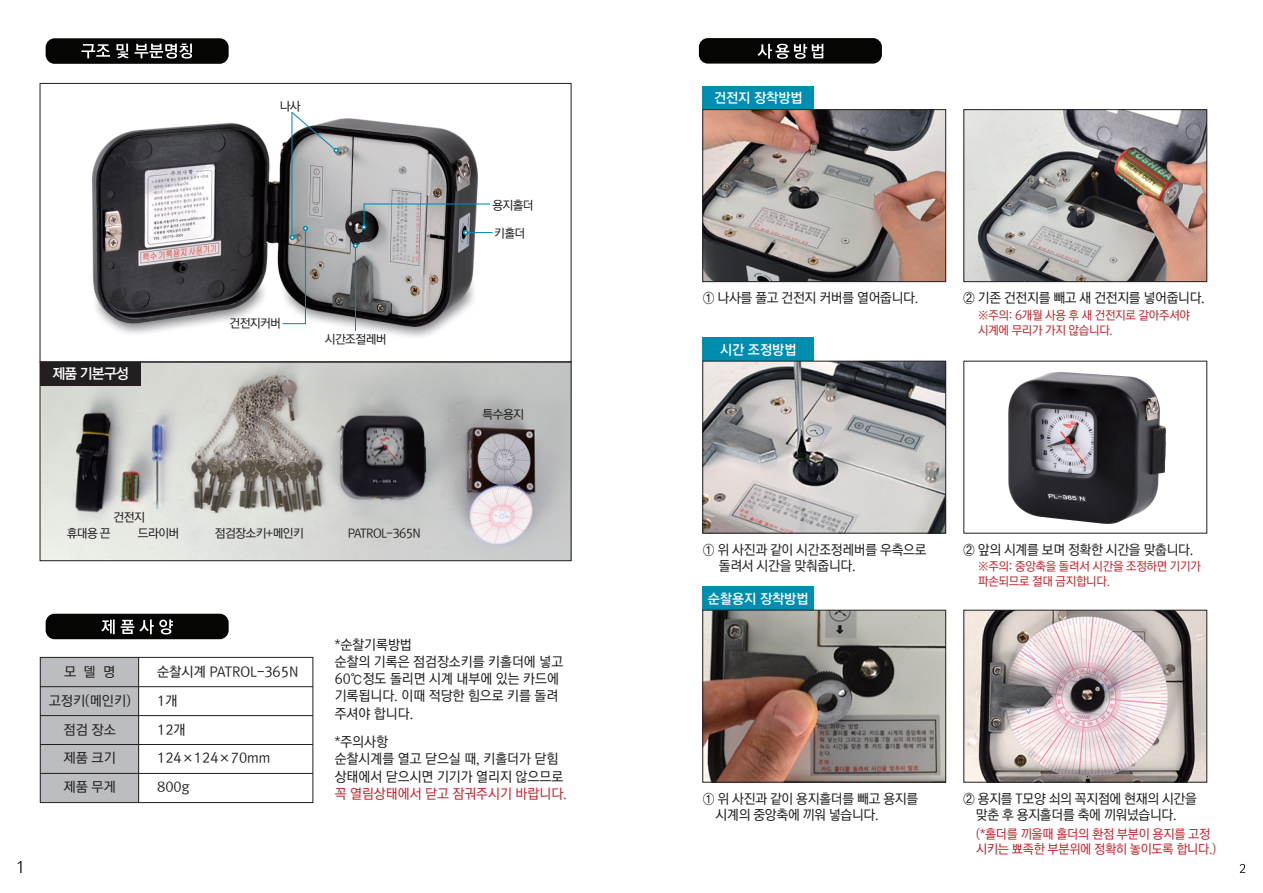
<style>
.page{position:relative;width:1263px;height:893px;background:#fff}
.page>*{position:absolute;margin:0;border:0;box-sizing:border-box;transform-origin:0 0}
.t1{font:14.25px "Rix Go B";letter-spacing:-.05em;color:#fff}
.t2{font:13.65px/17.2px "Rix Go M";color:#231f20}
.t3{font:13.65px "Rix Go M";color:#c0262d}
.t4{font:13.5px/16.5px "Rix Go M";letter-spacing:-.02em;color:#231f20}
.t5{font:13.5px/28.7px "Rix Go M";color:#231f20}
.t6{font:13.5px "Rix Go B";color:#fff}
.t7{font:12.75px/15px "Rix Go M";letter-spacing:-.02em;color:#c0262d}
.t8{font:12px/15px "Rix Go M";letter-spacing:-.02em;color:#c0262d}
.t9{font:12px/17px "Rix Go M";letter-spacing:-.05em;color:#231f20}
</style>
<div class="page">
<div style="left:702px;top:86px;width:112px;height:45px;background:#008db0"></div>
<img style="left:42px;top:364px;width:527px;height:195px">
<div style="left:40px;top:362px;width:531px;height:199px;border:1px solid #211e1e"></div>
<div style="left:40px;top:362px;width:101px;height:24px;background:#231f20"></div>
<img style="left:92px;top:118px;width:386px;height:219px">
<svg style="left:17px;top:861px;width:5px;height:12px"></svg>
<div style="left:46px;top:38px;width:183px;height:26px;background:#050504;border-radius:9px"></div>
<svg style="left:81px;top:44px;width:29px;height:14px"></svg>
<svg style="left:116px;top:44px;width:13px;height:14px"></svg>
<svg style="left:135px;top:44px;width:57px;height:15px"></svg>
<div style="left:699px;top:38px;width:183px;height:26px;background:#050504;border-radius:9px"></div>
<svg style="left:757px;top:44px;width:66px;height:15px"></svg>
<hr style="left:364px;top:203px;width:126px;height:1px;background:#008db0">
<svg style="left:282px;top:323px;width:23px;height:1px"></svg>
<svg style="left:463px;top:230px;width:30px;height:5px"></svg>
<hr style="left:355px;top:246px;width:1px;height:85px;background:#008db0">
<svg style="left:361px;top:204px;width:5px;height:26px"></svg>
<svg style="left:353px;top:243px;width:5px;height:5px"></svg>
<hr style="left:305px;top:229px;width:1px;height:95px;background:#008db0">
<hr style="left:291px;top:112px;width:1px;height:125px;background:#008db0">
<svg style="left:303px;top:226px;width:5px;height:5px"></svg>
<svg style="left:290px;top:235px;width:5px;height:5px"></svg>
<svg style="left:290px;top:112px;width:49px;height:41px"></svg>
<div style="left:46px;top:614px;width:183px;height:25px;background:#050504;border-radius:9px"></div>
<svg style="left:101px;top:619px;width:14px;height:15px"></svg>
<svg style="left:121px;top:619px;width:52px;height:15px"></svg>
<div style="left:40px;top:657px;width:99px;height:145px;background:#bcbdc0"></div>
<hr style="left:40px;top:686px;width:273px;height:1px;background:#211e1e">
<hr style="left:40px;top:715px;width:273px;height:1px;background:#211e1e">
<hr style="left:40px;top:744px;width:273px;height:1px;background:#211e1e">
<hr style="left:40px;top:773px;width:273px;height:1px;background:#211e1e">
<hr style="left:138px;top:657px;width:1px;height:146px;background:#211e1e">
<div style="left:40px;top:657px;width:273px;height:146px;border:1px solid #211e1e"></div>
<div style="left:40px;top:83px;width:531px;height:279px;border:1px solid #211e1e"></div>
<img style="left:704px;top:111px;width:240px;height:169px">
<div style="left:702px;top:109px;width:244px;height:173px;border:1px solid #231f20"></div>
<img style="left:965px;top:111px;width:240px;height:169px">
<div style="left:963px;top:109px;width:244px;height:173px;border:1px solid #231f20"></div>
<div style="left:702px;top:338px;width:112px;height:44px;background:#008db0"></div>
<img style="left:704px;top:363px;width:240px;height:169px">
<div style="left:702px;top:361px;width:244px;height:173px;border:1px solid #231f20"></div>
<img style="left:1008px;top:372px;width:157px;height:152px">
<div style="left:702px;top:587px;width:112px;height:44px;background:#008db0"></div>
<img style="left:704px;top:612px;width:240px;height:169px">
<div style="left:702px;top:610px;width:244px;height:173px;border:1px solid #231f20"></div>
<img style="left:965px;top:612px;width:240px;height:169px">
<div style="left:963px;top:610px;width:244px;height:173px;border:1px solid #231f20"></div>
<svg style="left:1240px;top:864px;width:5px;height:9px"></svg>
<p class="t9" style="left:280px;top:97px;width:23px">나사</p>
<p class="t1" style="left:53px;top:365px;width:78px">제품 기본구성</p>
<p class="t9" style="left:229px;top:315px;width:53px">건전지커버</p>
<p class="t9" style="left:325px;top:331px;width:63px">시간조절레버</p>
<p class="t9" style="left:138px;top:508px;width:43px;text-indent:-24px">건전지 드라이버</p>
<p class="t9" style="left:67px;top:525px;width:46px">휴대용 끈</p>
<p class="t9" style="left:215px;top:525px;width:91px">점검장소키+메인키</p>
<p class="t9" style="left:348px;top:525px;width:74px">PATROL-365N</p>
<p class="t9" style="left:492px;top:196px;width:43px">용지홀더</p>
<p class="t9" style="left:494px;top:225px;width:33px">키홀더</p>
<p class="t9" style="left:483px;top:406px;width:43px">특수용지</p>
<p class="t5" style="left:49px;top:658px;width:84px;text-align:center">모 델 명 고정키(메인키) 점검 장소<br>제품 크기<br>제품 무게</p>
<p class="t5" style="left:157px;top:658px;width:143px">순찰시계 PATROL-365N<br>1개<br>12개<br>124×124×70mm<br>800g</p>
<p class="t2" style="left:335px;top:636px;width:230px">*순찰기록방법<br>순찰의 기록은 점검장소키를 키홀더에 넣고<br>60℃정도 돌리면 시계 내부에 있는 카드에 기록됩니다. 이때 적당한 힘으로 키를 돌려 주셔야 합니다.</p>
<p class="t2" style="left:335px;top:733px;width:230px">*주의사항<br>순찰시계를 열고 닫으실 때, 키홀더가 닫힘 상태에서 닫으시면 기기가 열리지 않으므로</p>
<p class="t3" style="left:335px;top:786px;width:234px">꼭 열림상태에서 닫고 잠궈주시기 바랍니다.</p>
<p class="t6" style="left:714px;top:91px;width:90px">건전지 장착방법</p>
<p class="t4" style="left:703px;top:290px;width:217px">① 나사를 풀고 건전지 커버를 열어줍니다.</p>
<p class="t6" style="left:720px;top:342px;width:78px">시간 조정방법</p>
<p class="t4" style="left:963px;top:290px;width:243px">② 기존 건전지를 빼고 새 건전지를 넣어줍니다.</p>
<p class="t8" style="left:978px;top:308px;width:213px">※주의: 6개월 사용 후 새 건전지로 갈아주셔야 시계에 무리가 가지 않습니다.</p>
<p class="t4" style="left:719px;top:541px;width:209px;text-indent:-16px">① 위 사진과 같이 시간조정레버를 우측으로 돌려서 시간을 맞춰줍니다.</p>
<p class="t6" style="left:708px;top:591px;width:102px">순찰용지 장착방법</p>
<p class="t4" style="left:963px;top:541px;width:232px">② 앞의 시계를 보며 정확한 시간을 맞춥니다.</p>
<p class="t8" style="left:978px;top:559px;width:224px">※주의: 중앙축을 돌려서 시간을 조정하면 기기가 파손되므로 절대 금지합니다.</p>
<p class="t4" style="left:716px;top:790px;width:204px;text-indent:-13px">① 위 사진과 같이 용지홀더를 빼고 용지를 시계의 중앙축에 끼워 넣습니다.</p>
<p class="t4" style="left:963px;top:790px;width:235px;text-align:center">② 용지를 T모양 쇠의 꼭지점에 현재의 시간을 맞춘 후 용지홀더를 축에 끼워넜습니다.</p>
<p class="t7" style="left:976px;top:826px;width:242px">(*홀더를 끼울때 홀더의 환점 부분이 용지를 고정 시키는 뾰족한 부분위에 정확히 놓이도록 합니다.)</p>
</div>
